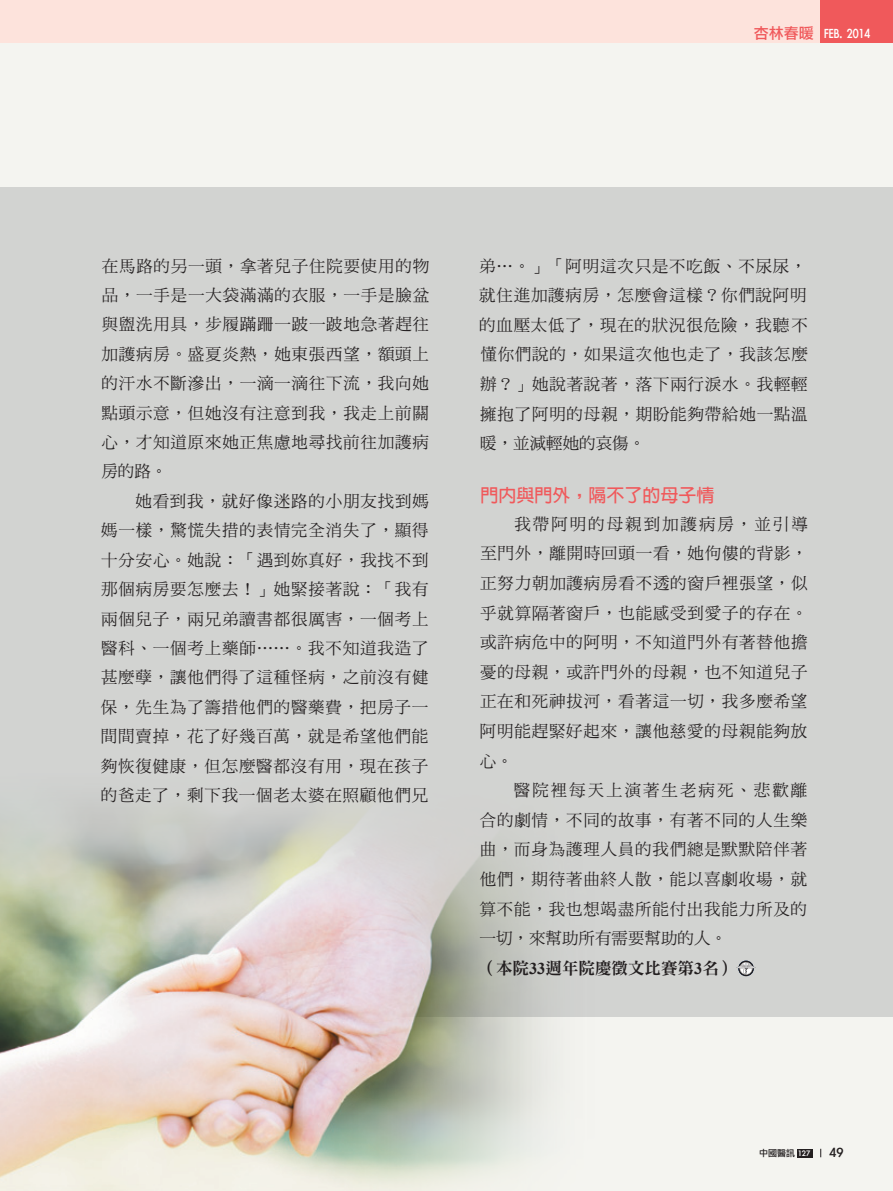
<style>
.page{position:relative;width:893px;height:1191px;background:#f4f4f0}
.page>*{position:absolute;margin:0;border:0;box-sizing:border-box;transform-origin:0 0}
.t1{font:700 18px "Lin Gothic";color:#f0595b}
.t2{font:16.5px/29.5px "DF Ming Std W5";letter-spacing:.045em;color:#231f20;text-align:justify}
.t3{font:16.5px "DF Ming Std W9";color:#231f20}
.t4{font:15px "Li Gothic Med";color:#fff;scale:.85 1}
.t5{font:15px "Li Gothic Med";color:#231f20}
.t6{font:9px "Li Gothic Med";color:#231f20}
.s1{color:#f0595b}
.s2{font-family:"Times New Roman";font-weight:700}
.s3{color:#fff}
</style>
<div class="page">
<div style="left:0;top:187px;width:893px;height:829px;background:#d2d3d1"></div>
<img style="left:0;top:808px;width:608px;height:383px">
<svg style="left:738px;top:960px;width:16px;height:16px"></svg>
<svg style="left:736px;top:962px;width:20px;height:12px"></svg>
<div style="left:797px;top:1148px;width:15px;height:9px;background:#231f20"></div>
<div style="left:0;top:0;width:826px;height:43px;background:#fde3dc"></div>
<div style="left:821px;top:0;width:72px;height:43px;background:#f0595b"></div>
<p class="t4" style="left:754px;top:25px;width:139px"><span class="s1">杏林春暖</span> FEB. 2014</p>
<p class="t2" style="left:101px;top:251px;width:329px">在馬路的另一頭，拿著兒子住院要使用的物品，一手是一大袋滿滿的衣服，一手是臉盆與盥洗用具，步履蹣跚一跛一跛地急著趕往加護病房。盛夏炎熱，她東張西望，額頭上的汗水不斷滲出，一滴一滴往下流，我向她點頭示意，但她沒有注意到我，我走上前關心，才知道原來她正焦慮地尋找前往加護病房的路。</p>
<p class="t2" style="left:101px;top:486px;width:330px;text-indent:35px">她看到我，就好像迷路的小朋友找到媽媽一樣，驚慌失措的表情完全消失了，顯得十分安心。她說：「遇到妳真好，我找不到那個病房要怎麼去！」她緊接著說：「我有兩個兒子，兩兄弟讀書都很厲害，一個考上醫科、一個考上藥師⋯⋯。我不知道我造了甚麼孽，讓他們得了這種怪病，之前沒有健保，先生為了籌措他們的醫藥費，把房子一間間賣掉，花了好幾百萬，就是希望他們能夠恢復健康，但怎麼醫都沒有用，現在孩子的爸走了，剩下我一個老太婆在照顧他們兄</p>
<p class="t2" style="left:479px;top:250px;width:330px">弟⋯。」「阿明這次只是不吃飯、不尿尿，就住進加護病房，怎麼會這樣？你們說阿明的血壓太低了，現在的狀況很危險，我聽不懂你們說的，如果這次他也走了，我該怎麼辦？」她說著說著，落下兩行淚水。我輕輕擁抱了阿明的母親，期盼能夠帶給她一點溫暖，並減輕她的哀傷。</p>
<p class="t1" style="left:480px;top:486px;width:235px">門內與門外，隔不了的母子情</p>
<p class="t2" style="left:480px;top:509px;width:329px;text-indent:35px">我帶阿明的母親到加護病房，並引導至門外，離開時回頭一看，她佝僂的背影，正努力朝加護病房看不透的窗戶裡張望，似乎就算隔著窗戶，也能感受到愛子的存在。或許病危中的阿明，不知道門外有著替他擔憂的母親，或許門外的母親，也不知道兒子正在和死神拔河，看著這一切，我多麼希望阿明能趕緊好起來，讓他慈愛的母親能夠放心。</p>
<p class="t2" style="left:480px;top:775px;width:329px;text-indent:34px">醫院裡每天上演著生老病死、悲歡離合的劇情，不同的故事，有著不同的人生樂曲，而身為護理人員的我們總是默默陪伴著他們，期待著曲終人散，能以喜劇收場，就算不能，我也想竭盡所能付出我能力所及的一切，來幫助所有需要幫助的人。</p>
<p class="t3" style="left:480px;top:959px;width:257px">（本院<span class="s2">33</span>週年院慶徵文比賽第<span class="s2">3</span>名）</p>
<p class="t6" style="left:759px;top:1148px;width:53px">中國醫訊 <span class="s3">127</span></p>
<p class="t5" style="left:829px;top:1144px;width:15px">49</p>
</div>
